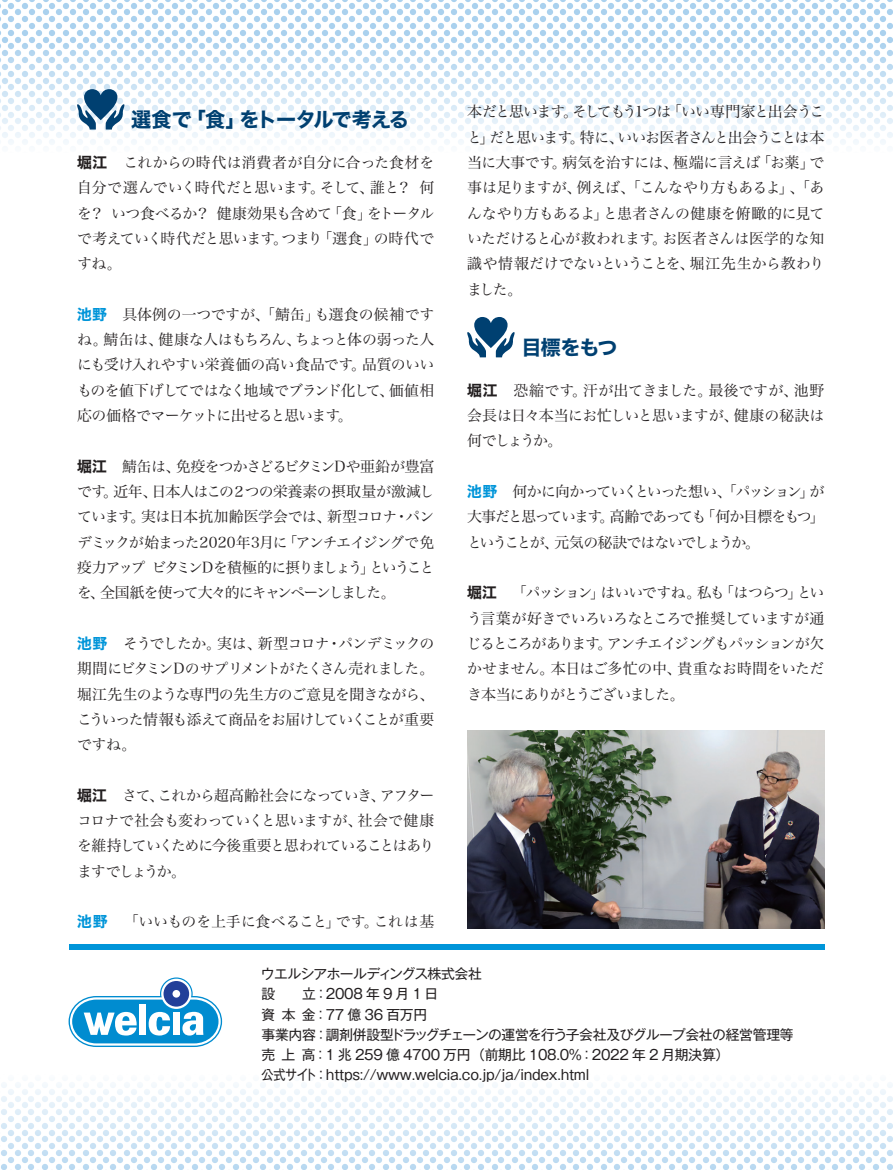
<style>
.page{position:relative;width:893px;height:1170px;background:#fff}
.page>*{position:absolute;margin:0;border:0;box-sizing:border-box;transform-origin:0 0}
.t1{font:20.25px "Hira Kaku Std N W7";letter-spacing:-.05em;color:#004071}
.t2{font:14.85px/25.3px "Hiragino Serif Pr 6 N W3";letter-spacing:-.055em;color:#231f20;text-align:justify}
.t3{font:14.85px "Hiragino Serif Pr 6 N W3";letter-spacing:-.015em;color:#231f20}
.t4{font:13.8px/20.2px "Gothic MB101 Pr 5";letter-spacing:-.02em;color:#231f20}
.s1{font-family:"Hira Kaku Std N W7"}
.s2{font-family:"Hira Kaku Std N W7";color:#0095d9}
</style>
<div class="page">
<svg style="left:0;top:0;width:893px;height:130px"></svg>
<svg style="left:1px;top:41px;width:892px;height:103px"></svg>
<svg style="left:1px;top:1084px;width:892px;height:85px"></svg>
<svg style="left:77px;top:89px;width:48px;height:40px"></svg>
<svg style="left:467px;top:317px;width:48px;height:40px"></svg>
<img style="left:467px;top:730px;width:357px;height:198px">
<div style="left:69px;top:944px;width:755px;height:5px;background:#0095d9"></div>
<svg style="left:69px;top:977px;width:153px;height:69px"></svg>
<h1 class="t1" style="left:131px;top:104px;width:279px">選食で「食」をトータルで考える</h1>
<p class="t2" style="left:77px;top:148px;width:359px"><span class="s1">堀江</span>　これからの時代は消費者が自分に合った食材を自分で選んでいく時代だと思います。そして、誰と？ 何を？ いつ食べるか？ 健康効果も含めて「食」をトータルで考えていく時代だと思います。つまり「選食」の時代ですね。</p>
<p class="t2" style="left:77px;top:300px;width:359px"><span class="s2">池野</span>　具体例の一つですが、「鯖缶」も選食の候補ですね。鯖缶は、健康な人はもちろん、ちょっと体の弱った人にも受け入れやすい栄養価の高い食品です。品質のいいものを値下げしてではなく地域でブランド化して、価値相応の価格でマーケットに出せると思います。</p>
<p class="t2" style="left:77px;top:452px;width:359px"><span class="s1">堀江</span>　鯖缶は、免疫をつかさどるビタミンDや亜鉛が豊富です。近年、日本人はこの２つの栄養素の摂取量が激減しています。実は日本抗加齢医学会では、新型コロナ・パンデミックが始まった2020年3月に「アンチエイジングで免疫力アップ ビタミンDを積極的に摂りましょう」ということを、全国紙を使って大々的にキャンペーンしました。</p>
<p class="t2" style="left:77px;top:629px;width:359px"><span class="s2">池野</span>　そうでしたか。実は、新型コロナ・パンデミックの期間にビタミンDのサプリメントがたくさん売れました。堀江先生のような専門の先生方のご意見を聞きながら、こういった情報も添えて商品をお届けしていくことが重要ですね。</p>
<p class="t2" style="left:77px;top:781px;width:359px"><span class="s1">堀江</span>　さて、これから超高齢社会になっていき、アフターコロナで社会も変わっていくと思いますが、社会で健康を維持していくために今後重要と思われていることはありますでしょうか。</p>
<p class="t3" style="left:77px;top:909px;width:359px"><span class="s2">池野</span>　「いいものを上手に食べること」です。これは基</p>
<p class="t2" style="left:467px;top:98px;width:359px">本だと思います。そしてもう1つは「いい専門家と出会うこと」だと思います。特に、いいお医者さんと出会うことは本当に大事です。病気を治すには、極端に言えば「お薬」で事は足りますが、例えば、「こんなやり方もあるよ」、「あんなやり方もあるよ」と患者さんの健康を俯瞰的に見ていただけると心が救われます。お医者さんは医学的な知識や情報だけでないということを、堀江先生から教わりました。</p>
<h1 class="t1" style="left:521px;top:331px;width:98px">目標をもつ</h1>
<p class="t2" style="left:467px;top:376px;width:359px"><span class="s1">堀江</span>　恐縮です。汗が出てきました。最後ですが、池野会長は日々本当にお忙しいと思いますが、健康の秘訣は何でしょうか。</p>
<p class="t2" style="left:467px;top:477px;width:359px"><span class="s2">池野</span>　何かに向かっていくといった想い、「パッション」が大事だと思っています。高齢であっても「何か目標をもつ」ということが、元気の秘訣ではないでしょうか。</p>
<p class="t2" style="left:467px;top:578px;width:359px"><span class="s1">堀江</span>　「パッション」はいいですね。私も「はつらつ」という言葉が好きでいろいろなところで推奨していますが通じるところがあります。アンチエイジングもパッションが欠かせません。本日はご多忙の中、貴重なお時間をいただき本当にありがとうございました。</p>
<p class="t4" style="left:261px;top:962px;width:534px">ウエルシアホールディングス株式会社<br>設　　立：2008 年 9 月 1 日<br>資 本 金：77 億 36 百万円<br>事業内容：調剤併設型ドラッグチェーンの運営を行う子会社及びグループ会社の経営管理等売 上 高：1 兆 259 億 4700 万円（前期比 108.0％：2022 年 2 月期決算）<br>公式サイト：https://www.welcia.co.jp/ja/index.html</p>
</div>
